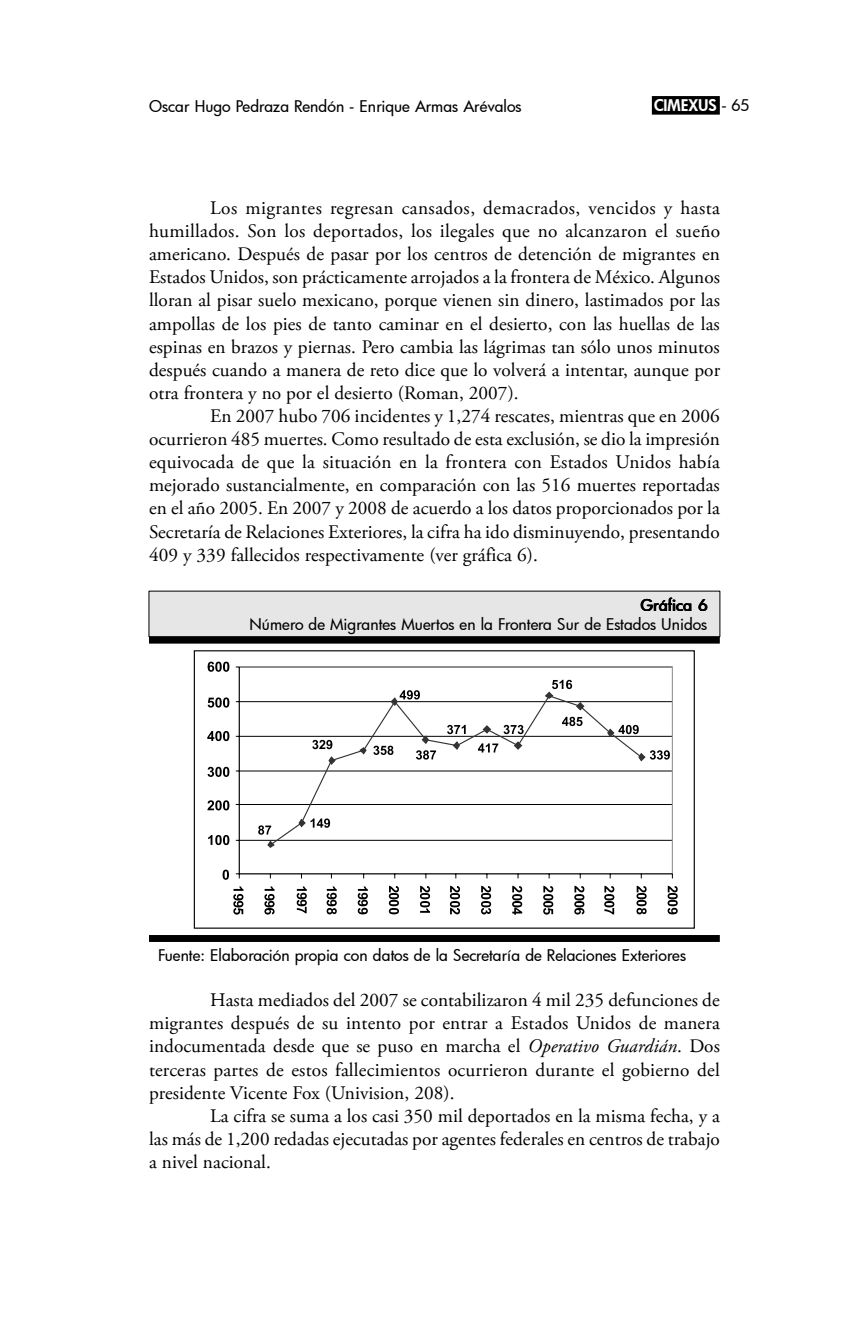
<style>
.page{position:relative;width:844px;height:1340px;background:#fff}
.page>*{position:absolute;margin:0;border:0;box-sizing:border-box;transform-origin:0 0}
.t1{font:19.25px/23.1px "Adobe Garamond Pro";letter-spacing:.005em;color:#000;text-align:justify}
.t2{font:500 15.75px/18.7px "Futura";color:#000;text-align:right}
.t3{font:800 15.75px "Futura";color:#fff}
.s1{font-weight:500;color:#000}
.s2{font-style:italic}
</style>
<div class="page">
<div style="left:651px;top:96px;width:68px;height:19px;background:#000;border:2px solid #000"></div>
<div style="left:149px;top:591px;width:571px;height:46px;background:#e6e6e6"></div>
<div style="left:149px;top:636px;width:570px;height:7px;background:#000"></div>
<div style="left:149px;top:935px;width:570px;height:7px;background:#000"></div>
<hr style="left:239px;top:840px;width:433px;height:1px;background:#000">
<hr style="left:239px;top:804px;width:433px;height:1px;background:#000">
<hr style="left:239px;top:770px;width:433px;height:1px;background:#000">
<hr style="left:239px;top:736px;width:433px;height:1px;background:#000">
<hr style="left:239px;top:701px;width:433px;height:1px;background:#000">
<div style="left:239px;top:666px;width:433px;height:208px;border:1px solid #979797"></div>
<hr style="left:239px;top:667px;width:1px;height:206px;background:#000">
<hr style="left:239px;top:873px;width:433px;height:1px;background:#000">
<svg style="left:236px;top:873px;width:4px;height:5px"></svg>
<svg style="left:269px;top:701px;width:373px;height:142px"></svg>
<svg style="left:327px;top:755px;width:9px;height:11px"></svg>
<svg style="left:358px;top:746px;width:9px;height:9px"></svg>
<svg style="left:452px;top:740px;width:8px;height:10px"></svg>
<svg style="left:481px;top:724px;width:11px;height:10px"></svg>
<svg style="left:513px;top:740px;width:10px;height:10px"></svg>
<svg style="left:373px;top:745px;width:20px;height:10px"></svg>
<svg style="left:606px;top:725px;width:32px;height:13px"></svg>
<svg style="left:637px;top:750px;width:32px;height:12px"></svg>
<svg style="left:543px;top:679px;width:42px;height:47px"></svg>
<svg style="left:503px;top:725px;width:20px;height:9px"></svg>
<svg style="left:298px;top:818px;width:32px;height:10px"></svg>
<svg style="left:389px;top:690px;width:31px;height:17px"></svg>
<svg style="left:478px;top:743px;width:20px;height:9px"></svg>
<svg style="left:447px;top:725px;width:18px;height:9px"></svg>
<svg style="left:416px;top:734px;width:20px;height:25px"></svg>
<svg style="left:312px;top:740px;width:20px;height:9px"></svg>
<svg style="left:258px;top:825px;width:17px;height:23px"></svg>
<svg style="left:222px;top:869px;width:7px;height:10px"></svg>
<svg style="left:208px;top:835px;width:21px;height:10px"></svg>
<svg style="left:207px;top:800px;width:22px;height:10px"></svg>
<svg style="left:207px;top:766px;width:22px;height:11px"></svg>
<svg style="left:207px;top:731px;width:22px;height:10px"></svg>
<svg style="left:207px;top:697px;width:22px;height:10px"></svg>
<svg style="left:207px;top:661px;width:22px;height:10px"></svg>
<svg style="left:233px;top:886px;width:10px;height:28px"></svg>
<svg style="left:264px;top:886px;width:10px;height:28px"></svg>
<svg style="left:296px;top:886px;width:11px;height:27px"></svg>
<svg style="left:326px;top:886px;width:10px;height:28px"></svg>
<svg style="left:357px;top:886px;width:11px;height:28px"></svg>
<svg style="left:389px;top:885px;width:10px;height:29px"></svg>
<svg style="left:420px;top:885px;width:10px;height:27px"></svg>
<svg style="left:450px;top:885px;width:10px;height:29px"></svg>
<svg style="left:481px;top:885px;width:10px;height:29px"></svg>
<svg style="left:512px;top:885px;width:10px;height:29px"></svg>
<svg style="left:543px;top:885px;width:10px;height:29px"></svg>
<svg style="left:574px;top:885px;width:10px;height:29px"></svg>
<svg style="left:604px;top:885px;width:10px;height:29px"></svg>
<svg style="left:636px;top:885px;width:10px;height:29px"></svg>
<svg style="left:667px;top:885px;width:10px;height:29px"></svg>
<p class="t2" style="left:149px;top:96px;width:374px">Oscar Hugo Pedraza Rendón - Enrique Armas Arévalos</p>
<p class="t3" style="left:654px;top:95px;width:97px">CIMEXUS <span class="s1">- 65</span></p>
<p class="t1" style="left:149px;top:198px;width:572px;text-indent:61px">Los migrantes regresan cansados, demacrados, vencidos y hasta humillados. Son los deportados, los ilegales que no alcanzaron el sueño americano. Después de pasar por los centros de detención de migrantes en Estados Unidos, son prácticamente arrojados a la frontera de México. Algunos lloran al pisar suelo mexicano, porque vienen sin dinero, lastimados por las ampollas de los pies de tanto caminar en el desierto, con las huellas de las espinas en brazos y piernas. Pero cambia las lágrimas tan sólo unos minutos después cuando a manera de reto dice que lo volverá a intentar, aunque por otra frontera y no por el desierto (Roman, 2007).</p>
<p class="t1" style="left:149px;top:406px;width:572px;text-indent:61px">En 2007 hubo 706 incidentes y 1,274 rescates, mientras que en 2006 ocurrieron 485 muertes. Como resultado de esta exclusión, se dio la impresión equivocada de que la situación en la frontera con Estados Unidos había mejorado sustancialmente, en comparación con las 516 muertes reportadas en el año 2005. En 2007 y 2008 de acuerdo a los datos proporcionados por la Secretaría de Relaciones Exteriores, la cifra ha ido disminuyendo, presentando 409 y 339 fallecidos respectivamente (ver gráfica 6).</p>
<p class="t2" style="left:249px;top:596px;width:460px">Gráfica 6<br>Número de Migrantes Muertos en la Frontera Sur de Estados Unidos</p>
<p class="t2" style="left:158px;top:945px;width:529px">Fuente: Elaboración propia con datos de la Secretaría de Relaciones Exteriores</p>
<p class="t1" style="left:149px;top:990px;width:572px;text-indent:61px">Hasta mediados del 2007 se contabilizaron 4 mil 235 defunciones de migrantes después de su intento por entrar a Estados Unidos de manera indocumentada desde que se puso en marcha el <span class="s2">Operativo Guardián</span>. Dos terceras partes de estos fallecimientos ocurrieron durante el gobierno del presidente Vicente Fox (Univision, 208).</p>
<p class="t1" style="left:149px;top:1105px;width:572px;text-indent:61px">La cifra se suma a los casi 350 mil deportados en la misma fecha, y a las más de 1,200 redadas ejecutadas por agentes federales en centros de trabajo a nivel nacional.</p>
</div>
